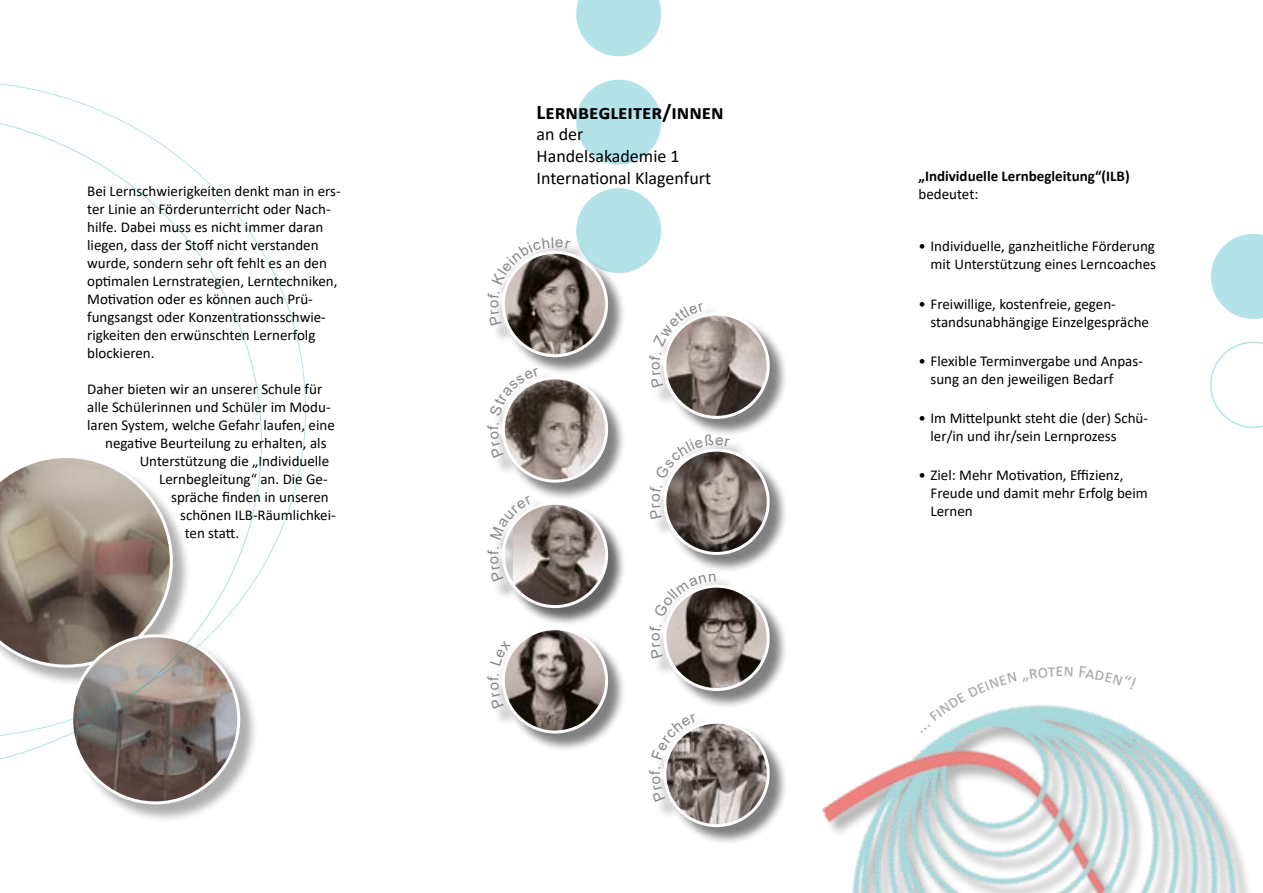
<style>
.page{position:relative;width:1263px;height:893px;background:#fff}
.page>*{position:absolute;margin:0;border:0;box-sizing:border-box;transform-origin:0 0}
.t1{font:700 21px "Calibri";color:#000}
.t2{font:18px/21.6px "Calibri";color:#000}
.t3{font:15px/18px "Calibri";color:#000}
.t4{font:700 15px "Calibri";color:#000}
</style>
<div class="page">
<div style="left:73px;top:637px;width:186px;height:186px;background:#000;opacity:.32"></div>
<img style="left:72px;top:636px;width:167px;height:167px;border-radius:84px">
<svg style="left:576px;top:0;width:85px;height:56px"></svg>
<div style="left:576px;top:188px;width:85px;height:85px;background:#b3e3e8;border-radius:50%"></div>
<div style="left:576px;top:80px;width:85px;height:85px;background:#b3e3e8;border-radius:50%"></div>
<img style="left:822px;top:708px;width:426px;height:185px">
<div style="left:651px;top:305px;width:137px;height:132px;background:#000;opacity:.5"></div>
<img style="left:665px;top:314px;width:103px;height:103px;border-radius:52px">
<div style="left:663px;top:313px;width:107px;height:106px;border:3px solid #fff;border-radius:50%"></div>
<div style="left:490px;top:239px;width:136px;height:136px;background:#000;opacity:.5"></div>
<img style="left:503px;top:252px;width:104px;height:104px;border-radius:52px">
<div style="left:502px;top:251px;width:106px;height:106px;border:3px solid #fff;border-radius:50%"></div>
<div style="left:490px;top:370px;width:136px;height:131px;background:#000;opacity:.5"></div>
<img style="left:503px;top:378px;width:103px;height:103px">
<div style="left:502px;top:376px;width:106px;height:107px;border:3px solid #fff;border-radius:50%"></div>
<div style="left:653px;top:437px;width:135px;height:136px;background:#000;opacity:.5"></div>
<img style="left:665px;top:450px;width:103px;height:103px;border-radius:52px">
<div style="left:663px;top:449px;width:107px;height:106px;border:3px solid #fff;border-radius:50%"></div>
<div style="left:490px;top:499px;width:136px;height:127px;background:#000;opacity:.6"></div>
<img style="left:513px;top:503px;width:94px;height:104px">
<div style="left:502px;top:502px;width:106px;height:106px;border:3px solid #fff;border-radius:50%"></div>
<div style="left:651px;top:576px;width:137px;height:133px;background:#000;opacity:.5"></div>
<img style="left:665px;top:586px;width:103px;height:103px;border-radius:52px">
<div style="left:663px;top:585px;width:107px;height:106px;border:3px solid #fff;border-radius:50%"></div>
<div style="left:490px;top:630px;width:136px;height:122px;background:#000;opacity:.5"></div>
<img style="left:503px;top:629px;width:104px;height:103px;border-radius:52px">
<div style="left:502px;top:627px;width:106px;height:106px;border:3px solid #fff;border-radius:50%"></div>
<div style="left:651px;top:716px;width:137px;height:129px;background:#000;opacity:.5"></div>
<img style="left:665px;top:722px;width:103px;height:104px;border-radius:52px">
<div style="left:663px;top:721px;width:107px;height:106px;border:3px solid #fff;border-radius:50%"></div>
<svg style="left:1211px;top:234px;width:52px;height:85px"></svg>
<svg style="left:1210px;top:342px;width:53px;height:86px"></svg>
<svg style="left:0;top:112px;width:262px;height:658px"></svg>
<svg style="left:921px;top:705px;width:152px;height:28px"></svg>
<svg style="left:651px;top:353px;width:12px;height:34px"></svg>
<svg style="left:653px;top:305px;width:52px;height:42px"></svg>
<svg style="left:490px;top:292px;width:11px;height:34px"></svg>
<svg style="left:492px;top:239px;width:79px;height:46px"></svg>
<svg style="left:490px;top:423px;width:14px;height:35px"></svg>
<svg style="left:490px;top:367px;width:50px;height:49px"></svg>
<svg style="left:653px;top:485px;width:9px;height:34px"></svg>
<svg style="left:655px;top:434px;width:75px;height:45px"></svg>
<svg style="left:490px;top:547px;width:13px;height:35px"></svg>
<svg style="left:490px;top:496px;width:42px;height:44px"></svg>
<svg style="left:651px;top:624px;width:12px;height:35px"></svg>
<svg style="left:654px;top:576px;width:62px;height:42px"></svg>
<svg style="left:490px;top:674px;width:14px;height:35px"></svg>
<svg style="left:490px;top:640px;width:21px;height:26px"></svg>
<svg style="left:651px;top:767px;width:14px;height:35px"></svg>
<svg style="left:651px;top:716px;width:46px;height:44px"></svg>
<p class="t3" style="left:87px;top:182px;width:255px">Bei Lernschwierigkeiten denkt man in ers&shy;ter Linie an Förderunterricht oder Nach&shy;hilfe. Dabei muss es nicht immer daran liegen, dass der Stoff nicht verstanden wurde, sondern sehr oft fehlt es an den optimalen Lernstrategien, Lerntechniken, Motivation oder es können auch Prü&shy;fungsangst oder Konzentrationsschwie&shy;rigkeiten den erwünschten Lernerfolg blockieren.</p>
<p class="t3" style="left:87px;top:380px;width:237px">Daher bieten wir an unserer Schule für</p>
<p class="t3" style="left:87px;top:398px;width:245px">alle Schülerinnen und Schüler im Modu-</p>
<p class="t3" style="left:87px;top:416px;width:249px">laren System, welche Gefahr laufen, eine</p>
<p class="t3" style="left:105px;top:434px;width:223px">negative Beurteilung zu erhalten, als</p>
<p class="t3" style="left:140px;top:452px;width:191px">Unterstützung die „Individuelle</p>
<p class="t3" style="left:159px;top:470px;width:170px">Lernbegleitung“ an. Die Ge-</p>
<p class="t3" style="left:171px;top:488px;width:159px">spräche finden in unseren</p>
<p class="t3" style="left:180px;top:506px;width:157px">schönen ILB-Räumlichkei-</p>
<p class="t3" style="left:185px;top:524px;width:56px">ten statt.</p>
<h1 class="t1" style="left:536px;top:97px;width:189px">Lernbegleiter/innen</h1>
<p class="t2" style="left:536px;top:123px;width:176px">an der<br>Handelsakademie 1<br>International Klagenfurt</p>
<p class="t4" style="left:918px;top:166px;width:213px">„Individuelle Lernbegleitung“(ILB)</p>
<p class="t3" style="left:918px;top:185px;width:61px">bedeutet:</p>
<p class="t3" style="left:918px;top:237px;width:239px;text-align:right">• Individuelle, ganzheitliche Förderung mit Unterstützung eines Lerncoaches</p>
<p class="t3" style="left:930px;top:294px;width:220px;text-indent:-12px">• Freiwillige, kostenfreie, gegen&shy;standsunabhängige Einzelgespräche</p>
<p class="t3" style="left:930px;top:352px;width:214px;text-indent:-12px">• Flexible Terminvergabe und Anpas&shy;sung an den jeweiligen Bedarf</p>
<p class="t3" style="left:930px;top:409px;width:219px;text-indent:-12px">• Im Mittelpunkt steht die (der) Schü&shy;ler/in und ihr/sein Lernprozess</p>
<p class="t3" style="left:930px;top:466px;width:219px;text-indent:-12px">• Ziel: Mehr Motivation, Effizienz,<br>Freude und damit mehr Erfolg beim<br>Lernen</p>
</div>
